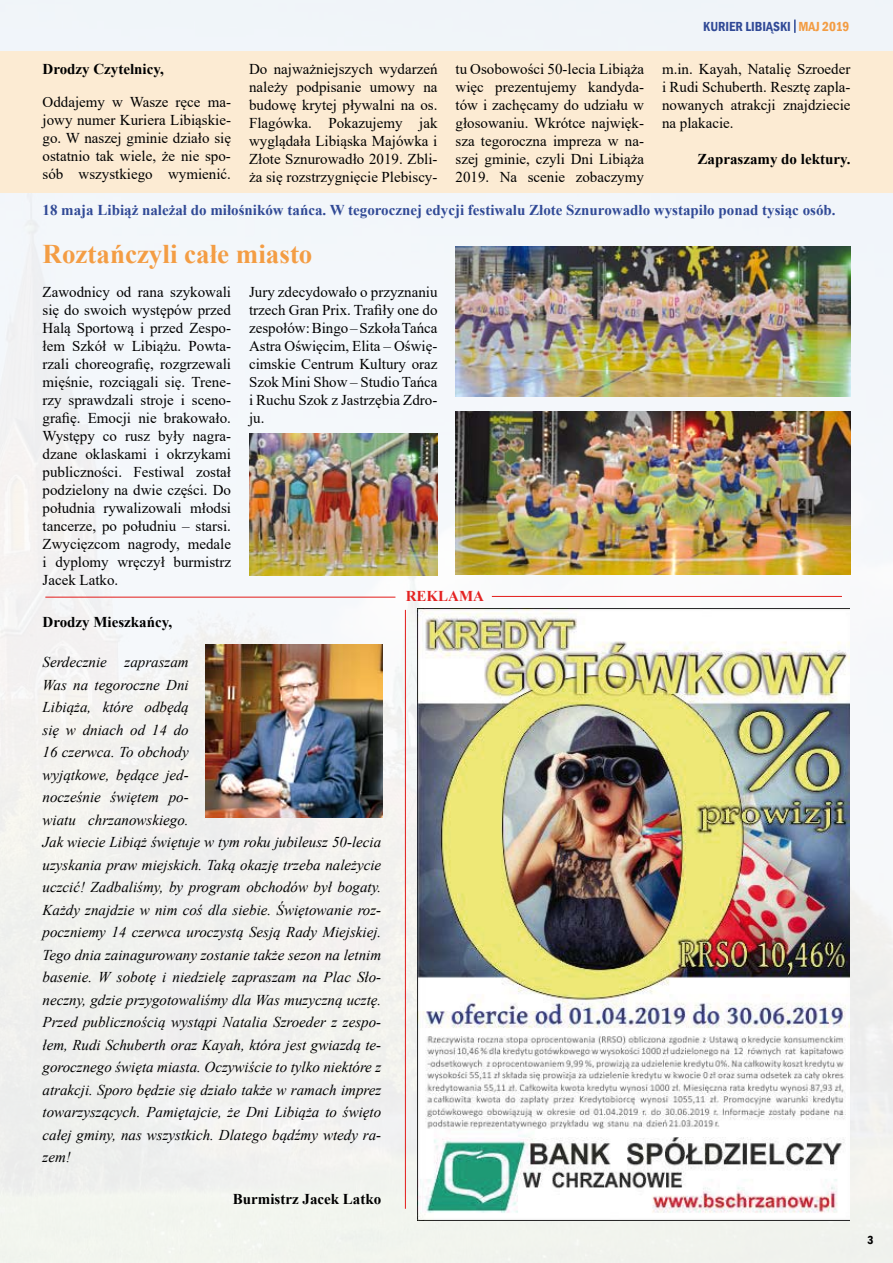
<style>
.page{position:relative;width:893px;height:1263px;background:#f2f5f4}
.page>*{position:absolute;margin:0;border:0;box-sizing:border-box;transform-origin:0 0}
.t1{font:700 27px "Times New Roman";color:#f39d44}
.t2{font:15px/18px "Times New Roman";color:#000;text-align:justify}
.t3{font:italic 15px/22.5px "Times New Roman";color:#000}
.t4{font:700 15px "Times New Roman";color:#314a96}
.t5{font:700 15px "Times New Roman";color:#000}
.t6{font:700 15px "Times New Roman";color:#e42322}
.t7{font:600 condensed 13.5px "Franklin Gothic";color:#304996}
.t8{font:600 condensed 12px "Franklin Gothic";color:#000}
.s1{color:#f39c43}
</style>
<div class="page">
<svg style="left:794px;top:20px;width:2px;height:13px"></svg>
<hr style="left:492px;top:596px;width:350px;height:1px;background:#e31b19">
<hr style="left:405px;top:610px;width:1px;height:599px;background:#e31b19">
<div style="left:0;top:51px;width:893px;height:141px;background:#fcebd3"></div>
<img style="left:418px;top:608px;width:431px;height:612px">
<img style="left:206px;top:645px;width:177px;height:173px">
<img style="left:455px;top:247px;width:395px;height:149px">
<img style="left:455px;top:411px;width:395px;height:164px">
<img style="left:249px;top:433px;width:188px;height:142px">
<hr style="left:45px;top:597px;width:350px;height:1px;background:#e31b19">
<p class="t5" style="left:43px;top:58px;width:123px">Drodzy Czytelnicy,</p>
<p class="t2" style="left:43px;top:92px;width:190px">Oddajemy w Wasze ręce ma&shy;jowy numer Kuriera Libiąskie&shy;go. W naszej gminie działo się ostatnio tak wiele, że nie spo&shy;sób wszystkiego wymienić.</p>
<p class="t7" style="left:703px;top:17px;width:148px">KURIER LIBIĄSKI <span class="s1">MAJ 2019</span></p>
<p class="t2" style="left:249px;top:60px;width:190px">Do najważniejszych wydarzeń należy podpisanie umowy na budowę krytej pływalni na os.<br>Flagówka. Pokazujemy jak wyglądała Libiąska Majówka i Złote Sznurowadło 2019. Zbli&shy;ża się rozstrzygnięcie Plebiscy-</p>
<p class="t2" style="left:455px;top:60px;width:190px">tu Osobowości 50-lecia Libiąża więc prezentujemy kandyda&shy;tów i zachęcamy do udziału w głosowaniu. Wkrótce najwięk&shy;sza tegoroczna impreza w na&shy;szej gminie, czyli Dni Libiąża 2019. Na scenie zobaczymy</p>
<p class="t2" style="left:662px;top:60px;width:190px">m.in. Kayah, Natalię Szroeder i Rudi Schuberth. Resztę zapla&shy;nowanych atrakcji znajdziecie na plakacie.</p>
<p class="t5" style="left:697px;top:148px;width:154px">Zapraszamy do lektury.</p>
<p class="t4" style="left:43px;top:199px;width:795px">18 maja Libiąż należał do miłośników tańca. W tegorocznej edycji festiwalu Złote Sznurowadło wystapiło ponad tysiąc osób.</p>
<h1 class="t1" style="left:43px;top:235px;width:271px">Roztańczyli całe miasto</h1>
<p class="t2" style="left:43px;top:282px;width:190px">Zawodnicy od rana szykowali się do swoich występów przed Halą Sportową i przed Zespo&shy;łem Szkół w Libiążu. Powta&shy;rzali choreografię, rozgrzewali mięśnie, rozciągali się. Trene&shy;rzy sprawdzali stroje i sceno&shy;grafię. Emocji nie brakowało.<br>Występy co rusz były nagra&shy;dzane oklaskami i okrzykami publiczności. Festiwal został podzielony na dwie części. Do południa rywalizowali młodsi tancerze, po południu – starsi.<br>Zwycięzcom nagrody, medale i dyplomy wręczył burmistrz Jacek Latko.</p>
<p class="t2" style="left:249px;top:282px;width:190px">Jury zdecydowało o przyznaniu trzech Gran Prix. Trafiły one do zespołów: Bingo – Szkoła Tańca Astra Oświęcim, Elita – Oświę&shy;cimskie Centrum Kultury oraz Szok Mini Show – Studio Tańca i Ruchu Szok z Jastrzębia Zdro&shy;ju.</p>
<p class="t6" style="left:406px;top:585px;width:80px">REKLAMA</p>
<p class="t5" style="left:43px;top:611px;width:131px">Drodzy Mieszkańcy,</p>
<p class="t3" style="left:43px;top:650px;width:340px">Serdecznie zapraszam<br>Was na tegoroczne Dni<br>Libiąża, które odbędą<br>się w dniach od 14 do<br>16 czerwca. To obchody<br>wyjątkowe, będące jed-<br>nocześnie świętem po-<br>wiatu chrzanowskiego.<br>Jak wiecie Libiąż świętuje w tym roku jubileusz 50-lecia uzyskania praw miejskich. Taką okazję trzeba należycie uczcić! Zadbaliśmy, by program obchodów był bogaty.<br>Każdy znajdzie w nim coś dla siebie. Świętowanie roz&shy;poczniemy 14 czerwca uroczystą Sesją Rady Miejskiej.<br>Tego dnia zainagurowany zostanie także sezon na letnim basenie. W sobotę i niedzielę zapraszam na Plac Sło&shy;neczny, gdzie przygotowaliśmy dla Was muzyczną ucztę.<br>Przed publicznością wystąpi Natalia Szroeder z zespo&shy;łem, Rudi Schuberth oraz Kayah, która jest gwiazdą te&shy;gorocznego święta miasta. Oczywiście to tylko niektóre z atrakcji. Sporo będzie się działo także w ramach imprez towarzyszących. Pamiętajcie, że Dni Libiąża to święto całej gminy, nas wszystkich. Dlatego bądźmy wtedy ra&shy;zem!</p>
<p class="t5" style="left:233px;top:1188px;width:150px">Burmistrz Jacek Latko</p>
<p class="t8" style="left:868px;top:1232px;width:8px">3</p>
</div>
